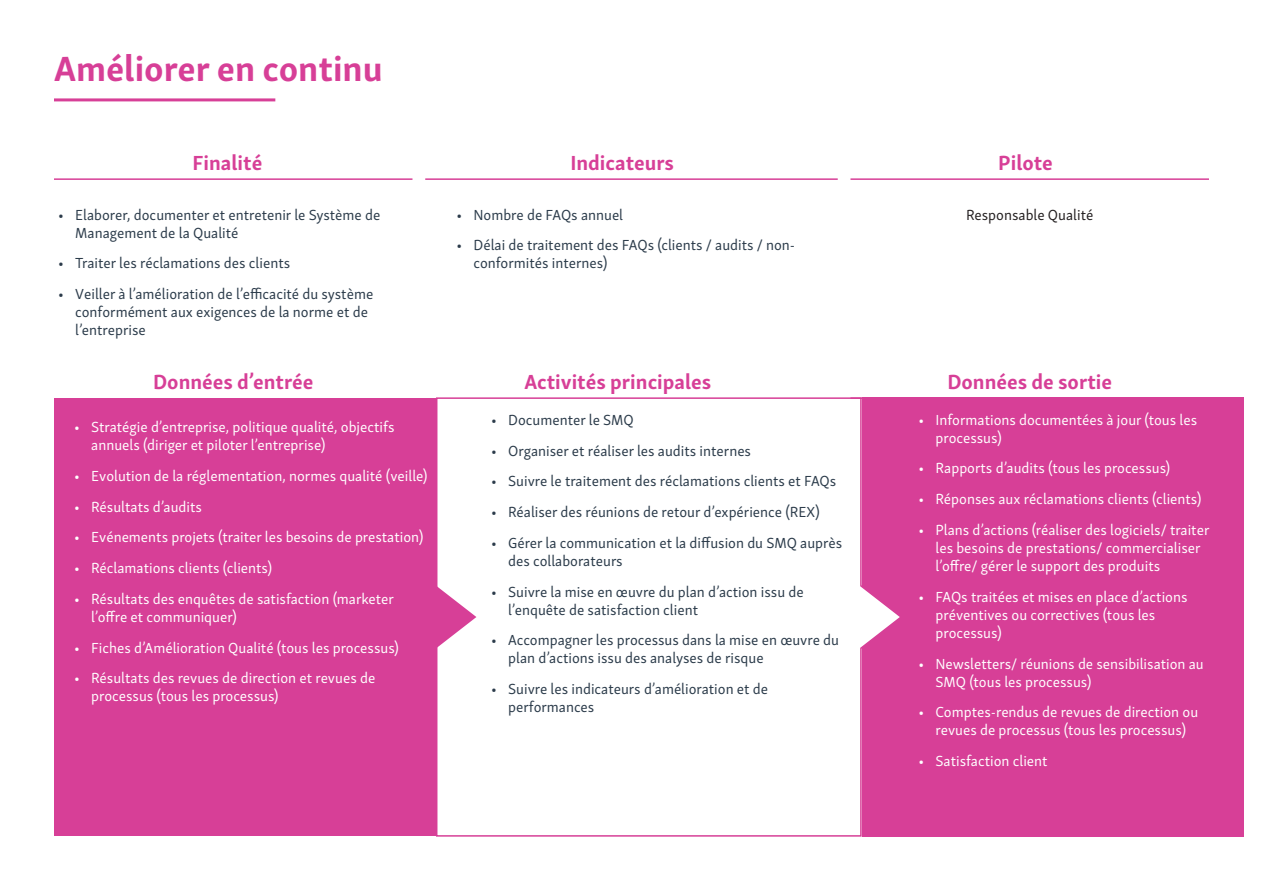
<style>
.page{position:relative;width:1263px;height:893px;background:#fff}
.page>*{position:absolute;margin:0;border:0;box-sizing:border-box;transform-origin:0 0}
.t1{font:700 36px "Skolar Sans Latn";color:#d73f97}
.t2{font:700 21px "Skolar Sans Latn";color:#d73f97}
.t3{font:15px/18px "Skolar Sans Latn";color:#fff}
.t4{font:15px/18px "Skolar Sans Latn";color:#2b3b4a}
.t5{font:15px "Skolar Sans Latn";color:#231f20}
</style>
<div class="page">
<div style="left:862px;top:397px;width:381px;height:440px;background:#d73f97"></div>
<div style="left:54px;top:398px;width:382px;height:438px;background:#d73f97"></div>
<hr style="left:54px;top:98px;width:221px;height:3px;background:#d73f97">
<hr style="left:54px;top:178px;width:358px;height:2px;background:#d73f97">
<hr style="left:425px;top:178px;width:413px;height:2px;background:#d73f97">
<hr style="left:850px;top:178px;width:359px;height:2px;background:#d73f97">
<svg style="left:436px;top:397px;width:464px;height:440px"></svg>
<hr style="left:850px;top:397px;width:359px;height:2px;background:#d73f97">
<svg style="left:436px;top:586px;width:40px;height:62px"></svg>
<h1 class="t1" style="left:54px;top:39px;width:330px">Améliorer en continu</h1>
<h2 class="t2" style="left:193px;top:146px;width:71px">Finalité</h2>
<p class="t4" style="left:75px;top:204px;width:307px;text-indent:-17px">• Elaborer, documenter et entretenir le Système de<br>Management de la Qualité</p>
<p class="t4" style="left:58px;top:253px;width:233px">• Traiter les réclamations des clients</p>
<p class="t4" style="left:75px;top:284px;width:300px;text-indent:-17px">• Veiller à l’amélioration de l’efficacité du système conformément aux exigences de la norme et de l’entreprise</p>
<h2 class="t2" style="left:153px;top:365px;width:162px">Données d’entrée</h2>
<p class="t3" style="left:91px;top:417px;width:305px;text-indent:-17px">• Stratégie d’entreprise, politique qualité, objectifs annuels (diriger et piloter l’entreprise)</p>
<p class="t3" style="left:74px;top:465px;width:355px">• Evolution de la réglementation, normes qualité (veille)</p>
<p class="t3" style="left:74px;top:496px;width:129px">• Résultats d’audits</p>
<p class="t3" style="left:74px;top:527px;width:351px">• Evénements projets (traiter les besoins de prestation)</p>
<p class="t3" style="left:74px;top:558px;width:199px">• Réclamations clients (clients)</p>
<p class="t3" style="left:91px;top:588px;width:304px;text-indent:-17px">• Résultats des enquêtes de satisfaction (marketer l’offre et communiquer)</p>
<p class="t3" style="left:74px;top:637px;width:326px">• Fiches d’Amélioration Qualité (tous les processus)</p>
<p class="t3" style="left:91px;top:668px;width:286px;text-indent:-17px">• Résultats des revues de direction et revues de processus (tous les processus)</p>
<h2 class="t2" style="left:570px;top:146px;width:105px">Indicateurs</h2>
<p class="t4" style="left:456px;top:204px;width:168px">• Nombre de FAQs annuel</p>
<p class="t4" style="left:473px;top:235px;width:323px;text-indent:-17px">• Délai de traitement des FAQs (clients / audits / non&shy;conformités internes)</p>
<h2 class="t2" style="left:524px;top:365px;width:189px">Activités principales</h2>
<p class="t4" style="left:491px;top:409px;width:144px">• Documenter le SMQ</p>
<p class="t4" style="left:491px;top:440px;width:261px">• Organiser et réaliser les audits internes</p>
<p class="t4" style="left:491px;top:471px;width:347px">• Suivre le traitement des réclamations clients et FAQs</p>
<p class="t4" style="left:491px;top:502px;width:330px">• Réaliser des réunions de retour d’expérience (REX)</p>
<p class="t4" style="left:508px;top:532px;width:336px;text-indent:-17px">• Gérer la communication et la diffusion du SMQ auprès des collaborateurs</p>
<p class="t4" style="left:508px;top:581px;width:297px;text-indent:-17px">• Suivre la mise en œuvre du plan d’action issu de l’enquête de satisfaction client</p>
<p class="t4" style="left:508px;top:630px;width:332px;text-indent:-17px">• Accompagner les processus dans la mise en œuvre du plan d’actions issu des analyses de risque</p>
<p class="t4" style="left:508px;top:679px;width:261px;text-indent:-17px">• Suivre les indicateurs d’amélioration et de performances</p>
<h2 class="t2" style="left:998px;top:146px;width:56px">Pilote</h2>
<p class="t5" style="left:966px;top:203px;width:129px">Responsable Qualité</p>
<h2 class="t2" style="left:947px;top:365px;width:166px">Données de sortie</h2>
<p class="t3" style="left:935px;top:409px;width:263px;text-indent:-17px">• Informations documentées à jour (tous les processus)</p>
<p class="t3" style="left:918px;top:458px;width:253px">• Rapports d’audits (tous les processus)</p>
<p class="t3" style="left:918px;top:489px;width:285px">• Réponses aux réclamations clients (clients)</p>
<p class="t3" style="left:935px;top:520px;width:275px;text-indent:-17px">• Plans d’actions (réaliser des logiciels/ traiter les besoins de prestations/ commercialiser l’offre/ gérer le support des produits</p>
<p class="t3" style="left:935px;top:586px;width:253px;text-indent:-17px">• FAQs traitées et mises en place d’actions préventives ou correctives (tous les processus)</p>
<p class="t3" style="left:935px;top:653px;width:270px;text-indent:-17px">• Newsletters/ réunions de sensibilisation au<br>SMQ (tous les processus)</p>
<p class="t3" style="left:918px;top:702px;width:281px;text-align:center">• Comptes-rendus de revues de direction ou revues de processus (tous les processus)</p>
<p class="t3" style="left:918px;top:751px;width:131px">• Satisfaction client</p>
</div>
